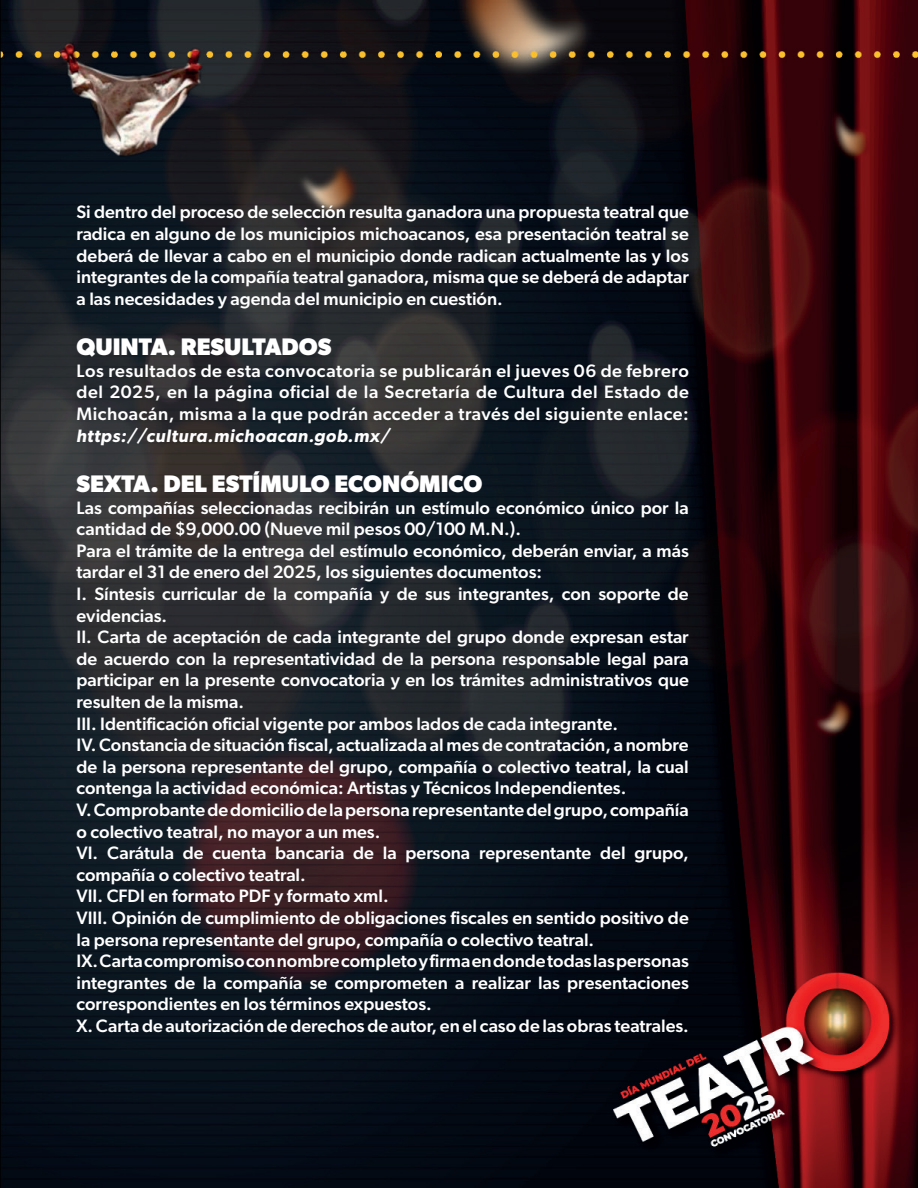
<style>
.page{position:relative;width:918px;height:1188px;background:#fff}
.page>*{position:absolute;margin:0;border:0;box-sizing:border-box;transform-origin:0 0}
.t1{font:700 24px "Gibson";color:#fff}
.t2{font:500 18px/21.6px "Gibson";color:#fff;text-align:justify}
.t3{font:italic 600 18px "Gibson";letter-spacing:.03em;color:#fff}
</style>
<div class="page">
<img style="left:0;top:0;width:918px;height:1188px">
<p class="t2" style="left:77px;top:201px;width:614px">Si dentro del proceso de selección resulta ganadora una propuesta teatral que radica en alguno de los municipios michoacanos, esa presentación teatral se deberá de llevar a cabo en el municipio donde radican actualmente las y los integrantes de la compañía teatral ganadora, misma que se deberá de adaptar a las necesidades y agenda del municipio en cuestión.</p>
<h1 class="t1" style="left:77px;top:333px;width:256px">QUINTA. RESULTADOS</h1>
<p class="t2" style="left:77px;top:360px;width:614px">Los resultados de esta convocatoria se publicarán el jueves 06 de febrero del 2025, en la página oficial de la Secretaría de Cultura del Estado de Michoacán, misma a la que podrán acceder a través del siguiente enlace:</p>
<p class="t3" style="left:77px;top:425px;width:315px">https://cultura.michoacan.gob.mx/</p>
<h1 class="t1" style="left:77px;top:470px;width:407px">SEXTA. DEL ESTÍMULO ECONÓMICO</h1>
<p class="t2" style="left:77px;top:496px;width:614px;text-align:left">Las compañías seleccionadas recibirán un estímulo económico único por la cantidad de $9,000.00 (Nueve mil pesos 00/100 M.N.).<br>Para el trámite de la entrega del estímulo económico, deberán enviar, a más tardar el 31 de enero del 2025, los siguientes documentos:<br>I. Síntesis curricular de la compañía y de sus integrantes, con soporte de evidencias.<br>II. Carta de aceptación de cada integrante del grupo donde expresan estar de acuerdo con la representatividad de la persona responsable legal para participar en la presente convocatoria y en los trámites administrativos que resulten de la misma.<br>III. Identificación oficial vigente por ambos lados de cada integrante.<br>IV. Constancia de situación fiscal, actualizada al mes de contratación, a nombre de la persona representante del grupo, compañía o colectivo teatral, la cual contenga la actividad económica: Artistas y Técnicos Independientes.<br>V. Comprobante de domicilio de la persona representante del grupo, compañía o colectivo teatral, no mayor a un mes.<br>VI. Carátula de cuenta bancaria de la persona representante del grupo, compañía o colectivo teatral.<br>VII. CFDI en formato PDF y formato xml.<br>VIII. Opinión de cumplimiento de obligaciones fiscales en sentido positivo de la persona representante del grupo, compañía o colectivo teatral.<br>IX. Carta compromiso con nombre completo y firma en donde todas las personas integrantes de la compañía se comprometen a realizar las presentaciones correspondientes en los términos expuestos.<br>X. Carta de autorización de derechos de autor, en el caso de las obras teatrales.</p>
</div>
